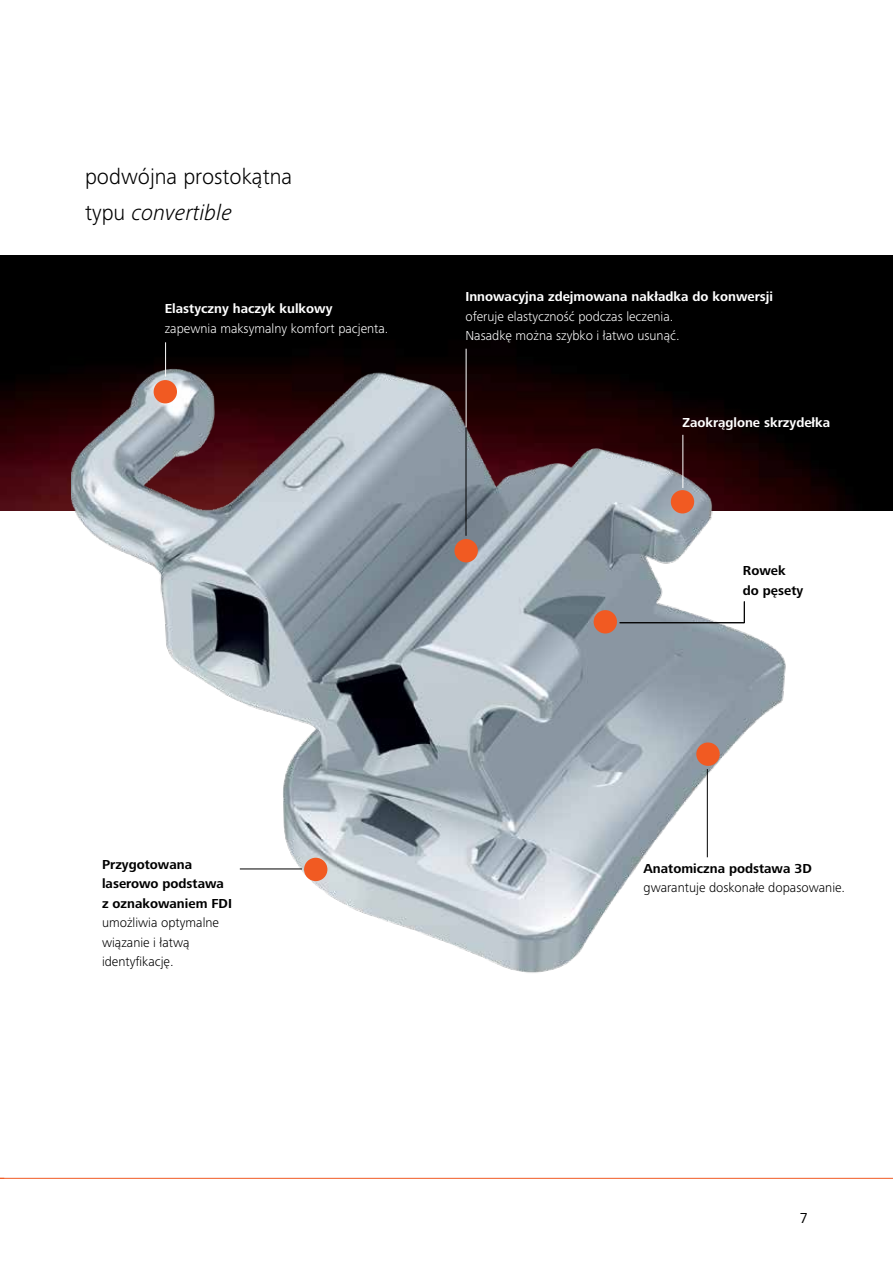
<style>
.page{position:relative;width:893px;height:1263px;background:#fff}
.page>*{position:absolute;margin:0;border:0;box-sizing:border-box;transform-origin:0 0}
.t1{font:300 22.5px/35.5px "Frutiger Next LTW1 G";color:#000}
.t2{font:15px "Frutiger Next LTW1 G";color:#000}
.t3{font:300 13.5px/19.5px "Frutiger Next LTW1 G";color:#fff}
.t4{font:700 13.5px "Frutiger Next LTW1 G";color:#fff}
.t5{font:700 13.5px/19.5px "Frutiger Next LTW1 G";color:#000}
.t6{font:300 13.5px/19.5px "Frutiger Next LTW1 G";color:#000}
.s1{font-style:italic}
</style>
<div class="page">
<img style="left:0;top:255px;width:893px;height:255px">
<img style="left:71px;top:355px;width:822px;height:618px">
<hr style="left:682px;top:435px;width:1px;height:53px;background:#fff">
<hr style="left:707px;top:769px;width:1px;height:88px;background:#000">
<hr style="left:466px;top:427px;width:1px;height:109px;background:#000">
<hr style="left:165px;top:342px;width:1px;height:35px;background:#fff">
<hr style="left:466px;top:349px;width:1px;height:78px;background:#fff">
<svg style="left:744px;top:601px;width:1px;height:22px"></svg>
<hr style="left:620px;top:622px;width:124px;height:1px;background:#000">
<hr style="left:240px;top:868px;width:62px;height:1px;background:#000">
<div style="left:154px;top:380px;width:23px;height:23px;background:#f15a22;border-radius:50%"></div>
<div style="left:454px;top:539px;width:24px;height:23px;background:#f15a22;border-radius:50%"></div>
<div style="left:671px;top:490px;width:23px;height:23px;background:#f15a22;border-radius:50%"></div>
<div style="left:594px;top:610px;width:23px;height:23px;background:#f15a22;border-radius:50%"></div>
<div style="left:304px;top:858px;width:23px;height:23px;background:#f15a22;border-radius:50%"></div>
<div style="left:696px;top:742px;width:24px;height:24px;background:#f15a22;border-radius:50%"></div>
<hr style="left:0;top:1178px;width:893px;height:1px;background:#f15a22">
<h1 class="t1" style="left:85px;top:159px;width:209px">podwójna prostokątna typu <span class="s1">convertible</span></h1>
<p class="t4" style="left:165px;top:301px;width:169px">Elastyczny haczyk kulkowy</p>
<p class="t3" style="left:165px;top:318px;width:225px">zapewnia maksymalny komfort pacjenta.</p>
<p class="t4" style="left:465px;top:289px;width:309px">Innowacyjna zdejmowana nakładka do konwersji</p>
<p class="t3" style="left:465px;top:306px;width:216px">oferuje elastyczność podczas leczenia.<br>Nasadkę można szybko i łatwo usunąć.</p>
<p class="t4" style="left:682px;top:415px;width:149px">Zaokrąglone skrzydełka</p>
<p class="t5" style="left:743px;top:561px;width:62px">Rowek do pęsety</p>
<p class="t5" style="left:102px;top:855px;width:131px">Przygotowana laserowo podstawa z oznakowaniem FDI</p>
<p class="t6" style="left:102px;top:913px;width:118px">umożliwia optymalne wiązanie i łatwą identyfikację.</p>
<p class="t5" style="left:643px;top:859px;width:170px">Anatomiczna podstawa 3D</p>
<p class="t6" style="left:643px;top:878px;width:203px">gwarantuje doskonałe dopasowanie.</p>
<p class="t2" style="left:800px;top:1209px;width:10px">7</p>
</div>
